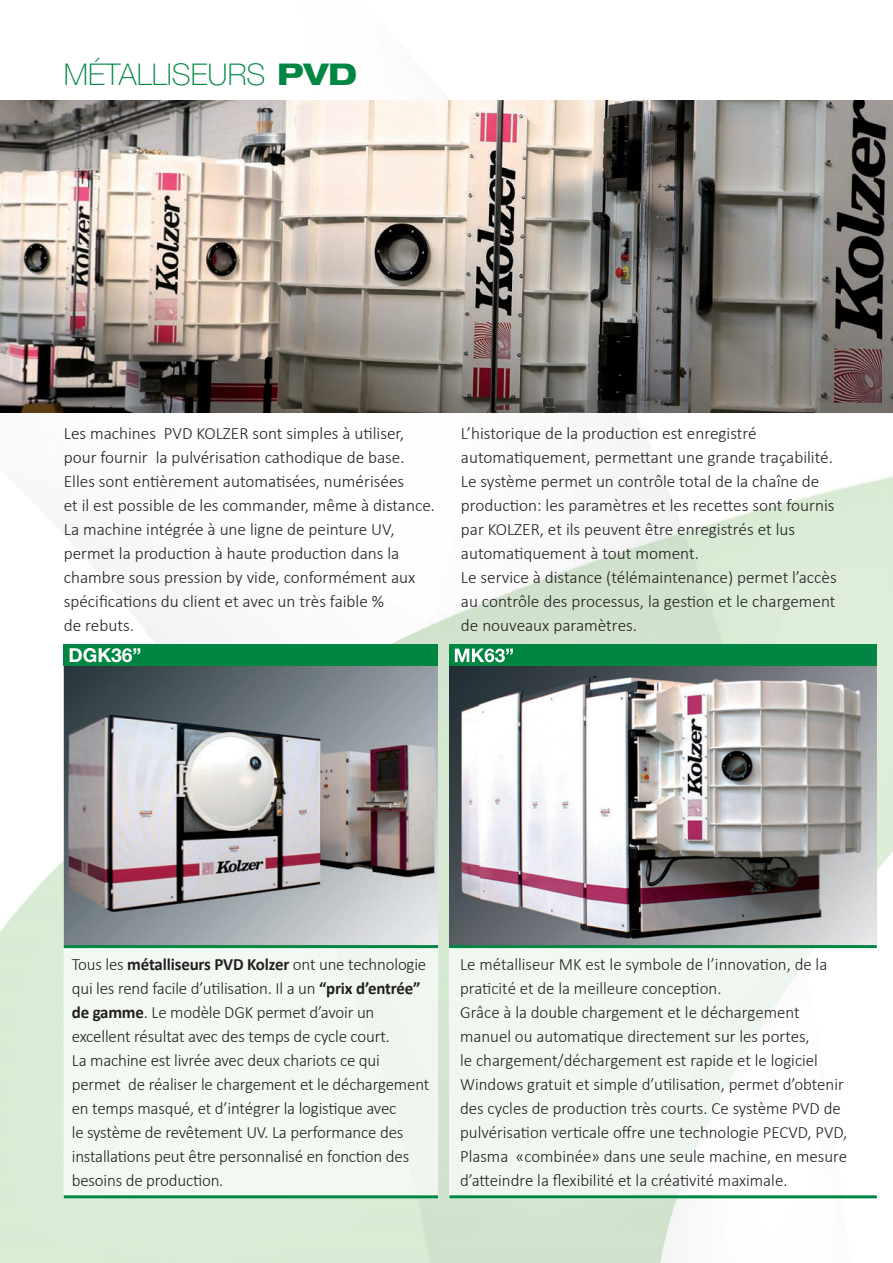
<style>
.page{position:relative;width:893px;height:1263px;background:#fff}
.page>*{position:absolute;margin:0;border:0;box-sizing:border-box;transform-origin:0 0}
.t1{font:100 30px "Helvetica Neue LT Std";color:#008642}
.t2{font:700 19.2px "Helvetica Neue LT Std";color:#fff}
.t3{font:300 17.25px/24px "Calibri";color:#231f20}
.s1{font-weight:800;font-stretch:expanded}
.s2{font-weight:700}
</style>
<div class="page">
<img style="left:0;top:100px;width:630px;height:531px">
<img style="left:630px;top:100px;width:263px;height:770px">
<img style="left:0;top:644px;width:104px;height:619px">
<img style="left:146px;top:631px;width:485px;height:53px">
<img style="left:472px;top:1198px;width:316px;height:65px">
<img style="left:64px;top:666px;width:374px;height:529px">
<img style="left:0;top:101px;width:893px;height:311px">
<div style="left:449px;top:644px;width:428px;height:22px;background:#008642"></div>
<svg style="left:455px;top:649px;width:58px;height:13px"></svg>
<img style="left:449px;top:666px;width:428px;height:279px">
<hr style="left:64px;top:945px;width:374px;height:3px;background:#008642">
<hr style="left:64px;top:1195px;width:374px;height:3px;background:#008642">
<hr style="left:449px;top:945px;width:428px;height:3px;background:#008642">
<hr style="left:449px;top:1195px;width:428px;height:3px;background:#008642">
<div style="left:64px;top:644px;width:374px;height:22px;background:#008642"></div>
<p class="t1" style="left:64px;top:57px;width:295px">MÉTALLISEURS <span class="s1">PVD</span></p>
<p class="t3" style="left:64px;top:420px;width:373px">Les machines PVD KOLZER sont simples à utiliser, pour fournir la pulvérisation cathodique de base.<br>Elles sont entièrement automatisées, numérisées<br>et il est possible de les commander, même à distance.<br>La machine intégrée à une ligne de peinture UV, permet la production à haute production dans la chambre sous pression by vide, conformément aux spécifications du client et avec un très faible %<br>de rebuts.</p>
<p class="t3" style="left:461px;top:420px;width:377px">L’historique de la production est enregistré automatiquement, permettant une grande traçabilité.<br>Le système permet un contrôle total de la chaîne de production: les paramètres et les recettes sont fournis par KOLZER, et ils peuvent être enregistrés et lus automatiquement à tout moment.<br>Le service à distance (télémaintenance) permet l’accès au contrôle des processus, la gestion et le chargement de nouveaux paramètres.</p>
<p class="t2" style="left:69px;top:644px;width:74px">DGK36”</p>
<p class="t3" style="left:72px;top:952px;width:359px">Tous les <span class="s2">métalliseurs PVD Kolzer</span> ont une technologie qui les rend facile d’utilisation. Il a un <span class="s2">“prix d’entrée” de gamme</span>. Le modèle DGK permet d’avoir un excellent résultat avec des temps de cycle court.<br>La machine est livrée avec deux chariots ce qui permet de réaliser le chargement et le déchargement en temps masqué, et d’intégrer la logistique avec<br>le système de revêtement UV. La performance des installations peut être personnalisé en fonction des besoins de production.</p>
<p class="t3" style="left:460px;top:952px;width:389px">Le métalliseur MK est le symbole de l’innovation, de la praticité et de la meilleure conception.<br>Grâce à la double chargement et le déchargement manuel ou automatique directement sur les portes,<br>le chargement/déchargement est rapide et le logiciel Windows gratuit et simple d’utilisation, permet d’obtenir des cycles de production très courts. Ce système PVD de pulvérisation verticale offre une technologie PECVD, PVD, Plasma «combinée» dans une seule machine, en mesure d’atteindre la flexibilité et la créativité maximale.</p>
</div>
